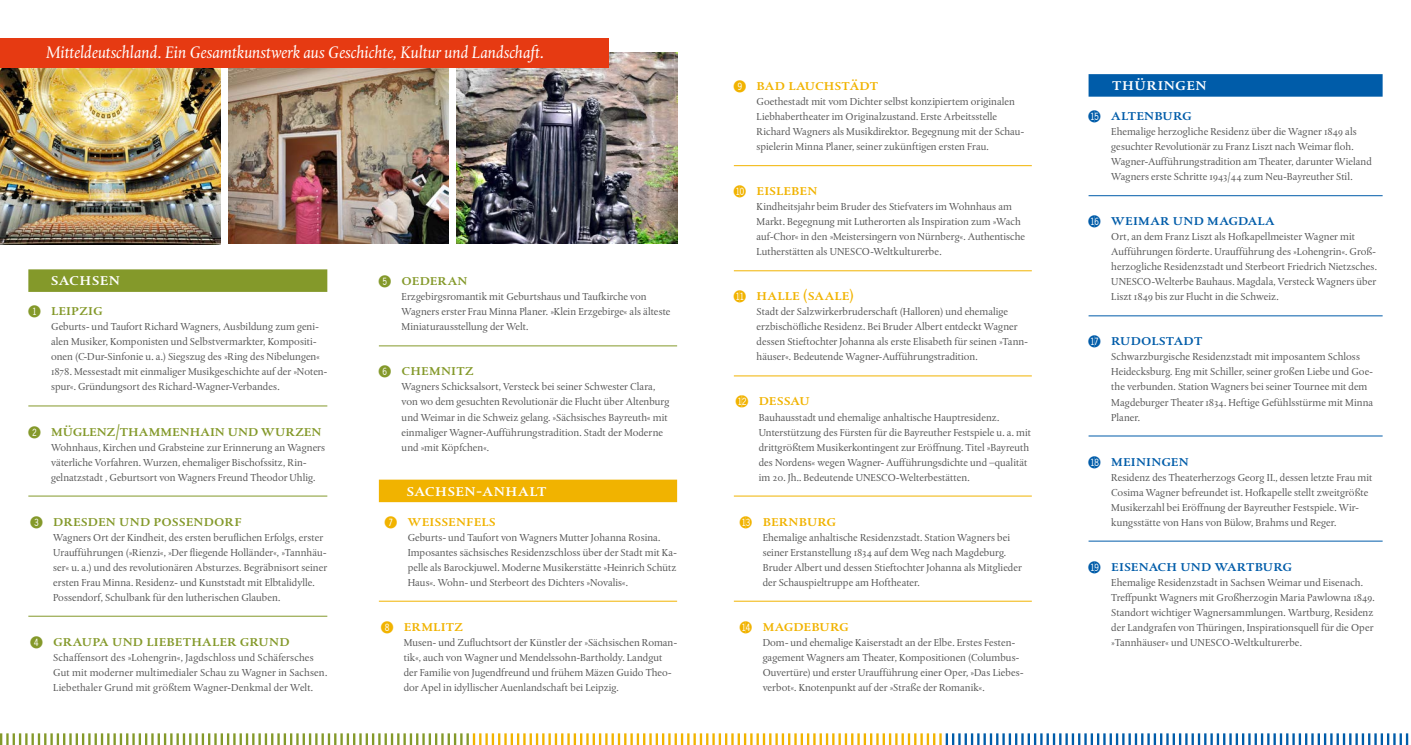
<style>
.page{position:relative;width:1411px;height:745px;background:#fff}
.page>*{position:absolute;margin:0;border:0;box-sizing:border-box;transform-origin:0 0}
.t1{font:italic 17.5px "DTL Albertina T";color:#fff}
.t2{font:500 17.5px "DTL Albertina T Caps";letter-spacing:.025em;color:#fff}
.t3{font:500 15.62px "DTL Albertina T Caps";letter-spacing:.01em;color:#84992a}
.t4{font:500 15.62px "DTL Albertina T Caps";letter-spacing:.015em;color:#f1b300}
.t5{font:500 15.62px "DTL Albertina T Caps";letter-spacing:.015em;color:#005ca9}
.t6{font:500 15.62px "DTL Albertina T Caps";letter-spacing:-.005em;color:#f1b300}
.t7{font:10.62px/15px "DTL Albertina ST";color:#565656}
.s1{font-family:"Kreiszahlen Round";font-weight:400;font-size:20px}
</style>
<div class="page">
<img style="left:0;top:67px;width:220px;height:177px">
<img style="left:228px;top:67px;width:221px;height:176px">
<img style="left:456px;top:53px;width:221px;height:190px">
<div style="left:28px;top:269px;width:299px;height:23px;background:#84992a"></div>
<hr style="left:28px;top:405px;width:299px;height:1px;background:#84992a">
<hr style="left:28px;top:495px;width:299px;height:1px;background:#84992a">
<hr style="left:28px;top:615px;width:299px;height:1px;background:#84992a">
<hr style="left:733px;top:165px;width:298px;height:1px;background:#f1b300">
<hr style="left:733px;top:270px;width:298px;height:1px;background:#f1b300">
<hr style="left:733px;top:375px;width:298px;height:1px;background:#f1b300">
<hr style="left:733px;top:495px;width:298px;height:1px;background:#f1b300">
<hr style="left:733px;top:600px;width:298px;height:1px;background:#f1b300">
<hr style="left:379px;top:345px;width:298px;height:1px;background:#84992a">
<div style="left:379px;top:479px;width:298px;height:23px;background:#f1b300"></div>
<hr style="left:379px;top:600px;width:298px;height:1px;background:#f1b300">
<div style="left:1088px;top:74px;width:294px;height:23px;background:#005ca9"></div>
<hr style="left:1088px;top:195px;width:294px;height:1px;background:#005ca9">
<hr style="left:1088px;top:315px;width:294px;height:1px;background:#005ca9">
<hr style="left:1088px;top:435px;width:294px;height:1px;background:#005ca9">
<hr style="left:1088px;top:540px;width:294px;height:1px;background:#005ca9">
<svg style="left:0;top:733px;width:1409px;height:11px"></svg>
<div style="left:0;top:38px;width:608px;height:29px;background:#e63a12"></div>
<h1 class="t1" style="left:46px;top:42px;width:499px">Mitteldeutschland. Ein Gesamtkunstwerk aus Geschichte, Kultur und Landschaft.</h1>
<h1 class="t2" style="left:51px;top:269px;width:71px">sachsen</h1>
<h2 class="t3" style="left:28px;top:300px;width:76px"><span class="s1">!</span> leipzig</h2>
<p class="t7" style="left:51px;top:319px;width:278px">Geburts- und Taufort Richard Wagners, Ausbildung zum geni&shy;alen Musiker, Komponisten und Selbstvermarkter, Kompositi&shy;onen (C-Dur-Sinfonie u. a.) Siegszug des »Ring des Nibelungen« 1878. Messestadt mit einmaliger Musikgeschichte auf der »Noten&shy;spur«. Gründungsort des Richard-Wagner-Verbandes.</p>
<h2 class="t3" style="left:28px;top:420px;width:294px"><span class="s1">@</span> müglenz/thammenhain und wurzen</h2>
<p class="t7" style="left:51px;top:439px;width:275px">Wohnhaus, Kirchen und Grabsteine zur Erinnerung an Wagners väterliche Vorfahren. Wurzen, ehemaliger Bischofssitz, Rin&shy;gelnatzstadt , Geburtsort von Wagners Freund Theodor Uhlig.</p>
<h2 class="t3" style="left:30px;top:510px;width:212px"><span class="s1">#</span> dresden und possendorf</h2>
<p class="t7" style="left:53px;top:529px;width:275px">Wagners Ort der Kindheit, des ersten beruflichen Erfolgs, erster Uraufführungen (»Rienzi«, »Der fliegende Holländer«, »Tannhäu&shy;ser« u. a.) und des revolutionären Absturzes. Begräbnisort seiner ersten Frau Minna. Residenz- und Kunststadt mit Elbtalidylle.<br>Possendorf, Schulbank für den lutherischen Glauben.</p>
<h2 class="t3" style="left:30px;top:630px;width:261px"><span class="s1">$</span> graupa und liebethaler grund</h2>
<p class="t7" style="left:53px;top:649px;width:275px">Schaffensort des »Lohengrin«, Jagdschloss und Schäfersches<br>Gut mit moderner multimedialer Schau zu Wagner in Sachsen.<br>Liebethaler Grund mit größtem Wagner-Denkmal der Welt.</p>
<h2 class="t3" style="left:379px;top:270px;width:90px"><span class="s1">%</span> oederan</h2>
<p class="t7" style="left:401px;top:289px;width:270px">Erzgebirgsromantik mit Geburtshaus und Taufkirche von<br>Wagners erster Frau Minna Planer. »Klein Erzgebirge« als älteste<br>Miniaturausstellung der Welt.</p>
<h2 class="t3" style="left:379px;top:360px;width:96px"><span class="s1">^</span> chemnitz</h2>
<p class="t7" style="left:401px;top:379px;width:269px">Wagners Schicksalsort, Versteck bei seiner Schwester Clara, von wo dem gesuchten Revolutionär die Flucht über Altenburg und Weimar in die Schweiz gelang. »Sächsisches Bayreuth« mit einmaliger Wagner-Aufführungstradition. Stadt der Moderne und »mit Köpfchen«.</p>
<h1 class="t2" style="left:406px;top:479px;width:142px">sachsen-anhalt</h1>
<h2 class="t4" style="left:385px;top:510px;width:112px"><span class="s1">&amp;</span> weißenfels</h2>
<p class="t7" style="left:407px;top:529px;width:271px">Geburts- und Taufort von Wagners Mutter Johanna Rosina.<br>Imposantes sächsisches Residenzschloss über der Stadt mit Ka&shy;pelle als Barockjuwel. Moderne Musikerstätte »Heinrich Schütz Haus«. Wohn- und Sterbeort des Dichters »Novalis«.</p>
<h2 class="t4" style="left:381px;top:615px;width:84px"><span class="s1">*</span> ermlitz</h2>
<p class="t7" style="left:404px;top:634px;width:275px">Musen- und Zufluchtsort der Künstler der »Sächsischen Roman&shy;tik«, auch von Wagner und Mendelssohn-Bartholdy. Landgut der Familie von Jugendfreund und frühem Mäzen Guido Theo&shy;dor Apel in idyllischer Auenlandschaft bei Leipzig.</p>
<h2 class="t4" style="left:733px;top:75px;width:146px"><span class="s1">(</span> bad lauchstädt</h2>
<p class="t7" style="left:756px;top:94px;width:269px">Goethestadt mit vom Dichter selbst konzipiertem originalen Liebhabertheater im Originalzustand. Erste Arbeitsstelle Richard Wagners als Musikdirektor. Begegnung mit der Schau&shy;spielerin Minna Planer, seiner zukünftigen ersten Frau.</p>
<h2 class="t4" style="left:733px;top:180px;width:85px"><span class="s1">BL</span> eisleben</h2>
<p class="t7" style="left:756px;top:199px;width:270px">Kindheitsjahr beim Bruder des Stiefvaters im Wohnhaus am Markt. Begegnung mit Lutherorten als Inspiration zum »Wach auf-Chor« in den »Meistersingern von Nürnberg«. Authentische Lutherstätten als UNESCO-Weltkulturerbe.</p>
<h2 class="t4" style="left:733px;top:285px;width:122px"><span class="s1">BM</span> halle (saale)</h2>
<p class="t7" style="left:756px;top:304px;width:273px">Stadt der Salzwirkerbruderschaft (Halloren) und ehemalige erzbischöfliche Residenz. Bei Bruder Albert entdeckt Wagner dessen Stieftochter Johanna als erste Elisabeth für seinen »Tann&shy;häuser«. Bedeutende Wagner-Aufführungstradition.</p>
<h2 class="t4" style="left:736px;top:390px;width:75px"><span class="s1">BN</span> dessau</h2>
<p class="t7" style="left:758px;top:409px;width:274px">Bauhausstadt und ehemalige anhaltische Hauptresidenz.<br>Unterstützung des Fürsten für die Bayreuther Festspiele u. a. mit drittgrößtem Musikerkontingent zur Eröffnung. Titel »Bayreuth des Nordens« wegen Wagner- Aufführungsdichte und –qualität im 20. Jh.. Bedeutende UNESCO-Welterbestätten.</p>
<h2 class="t4" style="left:740px;top:510px;width:98px"><span class="s1">BO</span> bernburg</h2>
<p class="t7" style="left:762px;top:529px;width:261px">Ehemalige anhaltische Residenzstadt. Station Wagners bei seiner Erstanstellung 1834 auf dem Weg nach Magdeburg.<br>Bruder Albert und dessen Stieftochter Johanna als Mitglieder der Schauspieltruppe am Hoftheater.</p>
<h2 class="t6" style="left:740px;top:615px;width:110px"><span class="s1">BP</span> magdeburg</h2>
<p class="t7" style="left:762px;top:634px;width:262px">Dom- und ehemalige Kaiserstadt an der Elbe. Erstes Festen&shy;gagement Wagners am Theater, Kompositionen (Columbus-Ouvertüre) und erster Uraufführung einer Oper, »Das Liebes&shy;verbot«. Knotenpunkt auf der »Straße der Romanik«.</p>
<h1 class="t2" style="left:1112px;top:74px;width:96px">thüringen</h1>
<h2 class="t5" style="left:1088px;top:105px;width:105px"><span class="s1">BQ</span> altenburg</h2>
<p class="t7" style="left:1111px;top:124px;width:262px">Ehemalige herzogliche Residenz über die Wagner 1849 als gesuchter Revolutionär zu Franz Liszt nach Weimar floh.<br>Wagner-Aufführungstradition am Theater, darunter Wieland Wagners erste Schritte 1943/44 zum Neu-Bayreuther Stil.</p>
<h2 class="t5" style="left:1088px;top:210px;width:188px"><span class="s1">BR</span> weimar und magdala</h2>
<p class="t7" style="left:1111px;top:229px;width:267px">Ort, an dem Franz Liszt als Hofkapellmeister Wagner mit Aufführungen förderte. Uraufführung des »Lohengrin«. Groß&shy;herzogliche Residenzstadt und Sterbeort Friedrich Nietzsches.<br>UNESCO-Welterbe Bauhaus. Magdala, Versteck Wagners über Liszt 1849 bis zur Flucht in die Schweiz.</p>
<h2 class="t5" style="left:1088px;top:330px;width:115px"><span class="s1">BS</span> rudolstadt</h2>
<p class="t7" style="left:1111px;top:349px;width:263px">Schwarzburgische Residenzstadt mit imposantem Schloss Heidecksburg. Eng mit Schiller, seiner großen Liebe und Goe&shy;the verbunden. Station Wagners bei seiner Tournee mit dem Magdeburger Theater 1834. Heftige Gefühlsstürme mit Minna Planer.</p>
<h2 class="t5" style="left:1088px;top:450px;width:102px"><span class="s1">BT</span> meiningen</h2>
<p class="t7" style="left:1111px;top:469px;width:263px">Residenz des Theaterherzogs Georg II., dessen letzte Frau mit Cosima Wagner befreundet ist. Hofkapelle stellt zweitgrößte Musikerzahl bei Eröffnung der Bayreuther Festspiele. Wir&shy;kungsstätte von Hans von Bülow, Brahms und Reger.</p>
<h2 class="t5" style="left:1088px;top:555px;width:205px"><span class="s1">BU</span> eisenach und wartburg</h2>
<p class="t7" style="left:1111px;top:574px;width:265px">Ehemalige Residenzstadt in Sachsen Weimar und Eisenach.<br>Treffpunkt Wagners mit Großherzogin Maria Pawlowna 1849.<br>Standort wichtiger Wagnersammlungen. Wartburg, Residenz der Landgrafen von Thüringen, Inspirationsquell für die Oper »Tannhäuser« und UNESCO-Weltkulturerbe.</p>
</div>
